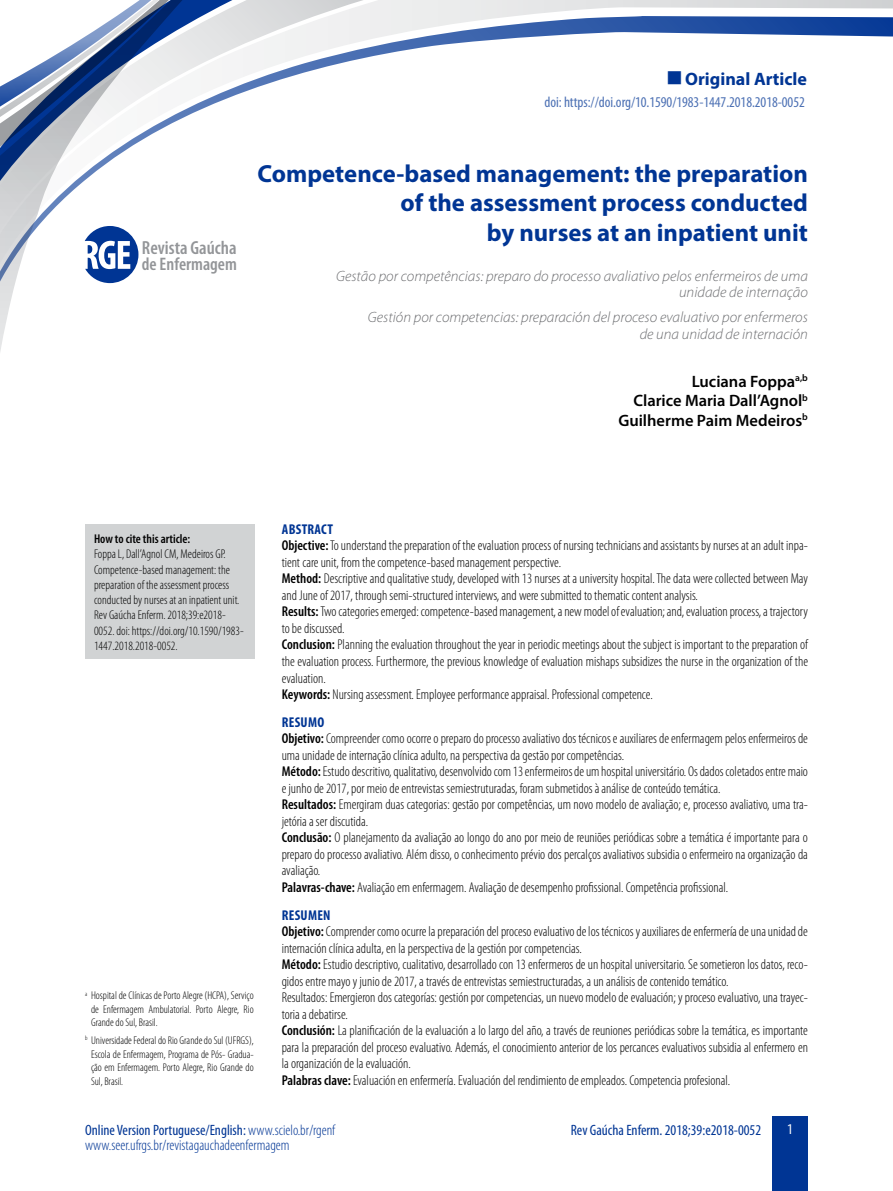
<style>
.page{position:relative;width:893px;height:1191px;background:#fff}
.page>*{position:absolute;margin:0;border:0;box-sizing:border-box;transform-origin:0 0}
.t1{font:700 24.75px/29.7px "Myriad Pro";color:#003594;text-align:right}
.t2{font:600 condensed 19.05px "Myriad Pro";color:#939598}
.t3{font:600 condensed 18.15px "Myriad Pro";color:#939598}
.t4{font:700 18px "Myriad Pro";color:#003594}
.t5{font:600 16.5px/19.5px "Myriad Pro";color:#000;text-align:right}
.t6{font:italic 300 15px/16.5px "Myriad Pro";color:#6d6e71;text-align:right}
.t7{font:300 condensed 15px/15px "Myriad Pro";color:#003594}
.t8{font:condensed 15px "Myriad Pro";letter-spacing:-.005em;color:#4d71b4}
.t9{font:condensed 15px "Myriad Pro";color:#003594}
.t10{font:condensed 15px "Myriad Pro";color:#fff}
.t11{font:300 condensed 14.25px/16.5px "Myriad Pro";color:#000}
.t12{font:300 condensed 12.75px/15.3px "Myriad Pro";color:#000}
.t13{font:600 condensed 12.75px "Myriad Pro";color:#000}
.t14{font:300 condensed 11.25px/13.5px "Myriad Pro";color:#000;text-align:justify}
.s1{font-weight:700;color:#003594}
.s2{font-weight:600}
.s3{font-weight:400}
</style>
<div class="page">
<svg style="left:202px;top:0;width:691px;height:109px"></svg>
<svg style="left:0;top:0;width:202px;height:352px"></svg>
<svg style="left:85px;top:226px;width:53px;height:57px"></svg>
<div style="left:772px;top:1116px;width:36px;height:75px;background:#003594"></div>
<div style="left:85px;top:524px;width:169px;height:135px;background:#d1d3d4"></div>
<svg style="left:668px;top:71px;width:13px;height:13px"></svg>
<p class="t4" style="left:685px;top:67px;width:123px">Original Article</p>
<h2 class="t2" style="left:142px;top:237px;width:96px">Revista Gaúcha</h2>
<p class="t3" style="left:142px;top:254px;width:96px">de Enfermagem</p>
<p class="t8" style="left:545px;top:94px;width:262px">doi: https://doi.org/10.1590/1983-1447.2018.2018-0052</p>
<h1 class="t1" style="left:258px;top:158px;width:552px">Competence-based management: the preparation of the assessment process conducted<br>by nurses at an inpatient unit</h1>
<p class="t6" style="left:336px;top:268px;width:473px">Gestão por competências: preparo do processo avaliativo pelos enfermeiros de uma unidade de internação</p>
<p class="t6" style="left:368px;top:310px;width:441px">Gestión por competencias: preparación del proceso evaluativo por enfermeros de una unidad de internación</p>
<p class="t5" style="left:618px;top:371px;width:191px">Luciana Foppa<sup>a,b<br></sup>Clarice Maria Dall’Agnol<sup>b<br></sup>Guilherme Paim Medeiros<sup>b</sup></p>
<p class="t13" style="left:94px;top:532px;width:98px">How to cite this article:</p>
<p class="t12" style="left:94px;top:546px;width:151px">Foppa L, Dall’Agnol CM, Medeiros GP.<br>Competence-based management: the preparation of the assessment process conducted by nurses at an inpatient unit.<br>Rev Gaúcha Enferm. 2018;39:e2018- 0052. doi: https://doi.org/10.1590/1983- 1447.2018.2018-0052.</p>
<p class="t14" style="left:91px;top:989px;width:164px;text-indent:-6px"><sup>a</sup> Hospital de Clínicas de Porto Alegre (HCPA), Serviço de Enfermagem Ambulatorial. Porto Alegre, Rio Grande do Sul, Brasil.</p>
<p class="t14" style="left:91px;top:1034px;width:164px;text-indent:-6px"><sup>b</sup> Universidade Federal do Rio Grande do Sul (UFRGS), Escola de Enfermagem, Programa de Pós- Gradua&shy;ção em Enfermagem. Porto Alegre, Rio Grande do Sul, Brasil.</p>
<p class="t11" style="left:282px;top:521px;width:528px"><span class="s1">ABSTRACT<br></span><span class="s2">Objective:</span> To understand the preparation of the evaluation process of nursing technicians and assistants by nurses at an adult inpa&shy;tient care unit, from the competence-based management perspective.<br><span class="s2">Method:</span> Descriptive and qualitative study, developed with 13 nurses at a university hospital. The data were collected between May and June of 2017, through semi-structured interviews, and were submitted to thematic content analysis.<br><span class="s2">Results:</span> Two categories emerged: competence-based management, a new model of evaluation; and, evaluation process, a trajectory to be discussed.<br><span class="s2">Conclusion:</span> Planning the evaluation throughout the year in periodic meetings about the subject is important to the preparation of the evaluation process. Furthermore, the previous knowledge of evaluation mishaps subsidizes the nurse in the organization of the evaluation.<br><span class="s2">Keywords:</span> Nursing assessment. Employee performance appraisal. Professional competence.</p>
<p class="t11" style="left:282px;top:714px;width:528px"><span class="s1">RESUMO<br></span><span class="s2">Objetivo:</span> Compreender como ocorre o preparo do processo avaliativo dos técnicos e auxiliares de enfermagem pelos enfermeiros de uma unidade de internação clínica adulto, na perspectiva da gestão por competências.<br><span class="s2">Método:</span> Estudo descritivo, qualitativo, desenvolvido com 13 enfermeiros de um hospital universitário. Os dados coletados entre maio e junho de 2017, por meio de entrevistas semiestruturadas, foram submetidos à análise de conteúdo temática.<br><span class="s2">Resultados:</span> Emergiram duas categorias: gestão por competências, um novo modelo de avaliação; e, processo avaliativo, uma tra&shy;jetória a ser discutida.<br><span class="s2">Conclusão:</span> O planejamento da avaliação ao longo do ano por meio de reuniões periódicas sobre a temática é importante para o preparo do processo avaliativo. Além disso, o conhecimento prévio dos percalços avaliativos subsidia o enfermeiro na organização da avaliação.<br><span class="s2">Palavras-chave:</span> Avaliação em enfermagem. Avaliação de desempenho profissional. Competência profissional.</p>
<p class="t11" style="left:282px;top:907px;width:528px"><span class="s1">RESUMEN<br></span><span class="s2">Objetivo:</span> Comprender como ocurre la preparación del proceso evaluativo de los técnicos y auxiliares de enfermería de una unidad de internación clínica adulta, en la perspectiva de la gestión por competencias.<br><span class="s2">Método:</span> Estudio descriptivo, cualitativo, desarrollado con 13 enfermeros de un hospital universitario. Se sometieron los datos, reco&shy;gidos entre mayo y junio de 2017, a través de entrevistas semiestructuradas, a un análisis de contenido temático.<br>Resultados: Emergieron dos categorías: gestión por competencias, un nuevo modelo de evaluación; y proceso evaluativo, una trayec&shy;toria a debatirse.<br><span class="s2">Conclusión:</span> La planificación de la evaluación a lo largo del año, a través de reuniones periódicas sobre la temática, es importante para la preparación del proceso evaluativo. Además, el conocimiento anterior de los percances evaluativos subsidia al enfermero en la organización de la evaluación.<br><span class="s2">Palabras clave:</span> Evaluación en enfermería. Evaluación del rendimiento de empleados. Competencia profesional.</p>
<p class="t7" style="left:85px;top:1123px;width:252px"><span class="s3">Online Version Portuguese/English:</span> www.scielo.br/rgenf www.seer.ufrgs.br/revistagauchadeenfermagem</p>
<p class="t9" style="left:571px;top:1122px;width:192px">Rev Gaúcha Enferm. 2018;39:e2018-0052</p>
<p class="t10" style="left:787px;top:1121px;width:7px">1</p>
</div>
